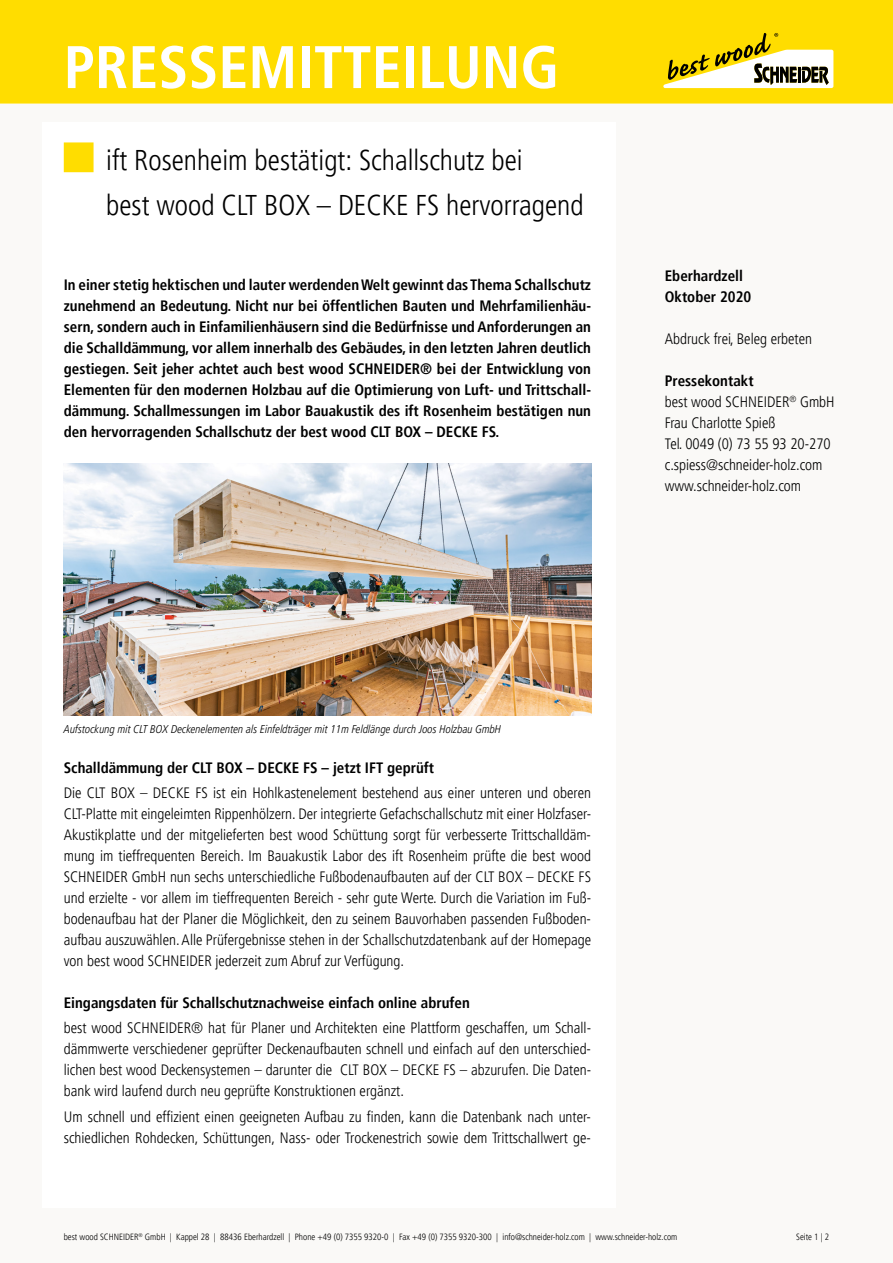
<style>
.page{position:relative;width:893px;height:1263px;background:#fff}
.page>*{position:absolute;margin:0;border:0;box-sizing:border-box;transform-origin:0 0}
.t1{font:700 condensed 60px "Frutiger LT Pro";color:#fff}
.t2{font:300 condensed 28.5px/45px "Frutiger LT Pro";color:#000}
.t3{font:300 condensed 15px/21px "Frutiger LT Pro";color:#000}
.t4{font:700 condensed 15px/21px "Frutiger LT Pro";color:#000}
.t5{font:italic 300 condensed 11.25px "Frutiger LT Pro";color:#000}
.t6{font:300 condensed 9px "Frutiger LT Pro";color:#000}
.s1{font-weight:700}
</style>
<div class="page">
<div style="left:0;top:104px;width:893px;height:1159px;background:#faf9f7"></div>
<div style="left:0;top:0;width:893px;height:104px;background:#fd0"></div>
<svg style="left:663px;top:33px;width:170px;height:55px"></svg>
<div style="left:43px;top:122px;width:573px;height:1086px;background:#fff"></div>
<div style="left:64px;top:142px;width:30px;height:30px;background:#fd0;border:2px solid #fd0"></div>
<img style="left:64px;top:463px;width:527px;height:252px">
<h1 class="t1" style="left:64px;top:32px;width:497px">PRESSEMITTEILUNG</h1>
<h2 class="t2" style="left:106px;top:138px;width:479px">ift Rosenheim bestätigt: Schallschutz bei<br>best wood CLT BOX – DECKE FS hervorragend</h2>
<p class="t4" style="left:64px;top:274px;width:529px;text-align:justify">In einer stetig hektischen und lauter werdenden Welt gewinnt das Thema Schallschutz zunehmend an Bedeutung. Nicht nur bei öffentlichen Bauten und Mehrfamilienhäu&shy;sern, sondern auch in Einfamilienhäusern sind die Bedürfnisse und Anforderungen an die Schalldämmung, vor allem innerhalb des Gebäudes, in den letzten Jahren deutlich gestiegen. Seit jeher achtet auch best wood SCHNEIDER® bei der Entwicklung von Elementen für den modernen Holzbau auf die Optimierung von Luft- und Trittschall&shy;dämmung. Schallmessungen im Labor Bauakustik des ift Rosenheim bestätigen nun den hervorragenden Schallschutz der best wood CLT BOX – DECKE FS.</p>
<p class="t4" style="left:665px;top:266px;width:88px">Eberhardzell<br>Oktober 2020</p>
<p class="t3" style="left:665px;top:329px;width:149px">Abdruck frei, Beleg erbeten</p>
<p class="t3" style="left:665px;top:371px;width:171px"><span class="s1">Pressekontakt<br></span>best wood SCHNEIDER<sup>®</sup> GmbH<br>Frau Charlotte Spieß<br>Tel. 0049 (0) 73 55 93 20-270 c.spiess@schneider-holz.com www.schneider-holz.com</p>
<p class="t5" style="left:64px;top:723px;width:439px">Aufstockung mit CLT BOX Deckenelementen als Einfeldträger mit 11m Feldlänge durch Joos Holzbau GmbH</p>
<p class="t4" style="left:64px;top:757px;width:372px">Schalldämmung der CLT BOX – DECKE FS – jetzt IFT geprüft</p>
<p class="t3" style="left:64px;top:782px;width:529px;text-align:justify">Die CLT BOX – DECKE FS ist ein Hohlkastenelement bestehend aus einer unteren und oberen CLT-Platte mit eingeleimten Rippenhölzern. Der integrierte Gefachschallschutz mit einer Holzfaser-Akustikplatte und der mitgelieferten best wood Schüttung sorgt für verbesserte Trittschalldäm&shy;mung im tieffrequenten Bereich. Im Bauakustik Labor des ift Rosenheim prüfte die best wood SCHNEIDER GmbH nun sechs unterschiedliche Fußbodenaufbauten auf der CLT BOX – DECKE FS und erzielte - vor allem im tieffrequenten Bereich - sehr gute Werte. Durch die Variation im Fuß&shy;bodenaufbau hat der Planer die Möglichkeit, den zu seinem Bauvorhaben passenden Fußboden&shy;aufbau auszuwählen. Alle Prüfergebnisse stehen in der Schallschutzdatenbank auf der Homepage von best wood SCHNEIDER jederzeit zum Abruf zur Verfügung.</p>
<p class="t4" style="left:64px;top:992px;width:408px">Eingangsdaten für Schallschutznachweise einfach online abrufen</p>
<p class="t3" style="left:64px;top:1018px;width:529px;text-align:justify">best wood SCHNEIDER® hat für Planer und Architekten eine Plattform geschaffen, um Schall&shy;dämmwerte verschiedener geprüfter Deckenaufbauten schnell und einfach auf den unterschied&shy;lichen best wood Deckensystemen – darunter die CLT BOX – DECKE FS – abzurufen. Die Daten&shy;bank wird laufend durch neu geprüfte Konstruktionen ergänzt.</p>
<p class="t3" style="left:64px;top:1106px;width:529px">Um schnell und effizient einen geeigneten Aufbau zu finden, kann die Datenbank nach unter&shy;schiedlichen Rohdecken, Schüttungen, Nass- oder Trockenestrich sowie dem Trittschallwert ge-</p>
<p class="t6" style="left:64px;top:1232px;width:615px">best wood SCHNEIDER<sup>®</sup> GmbH | Kappel 28 | 88436 Eberhardzell | Phone +49 (0) 7355 9320-0 | Fax +49 (0) 7355 9320-300 | info@schneider-holz.com | www.schneider-holz.com</p>
<p class="t6" style="left:796px;top:1232px;width:34px">Seite 1 | 2</p>
</div>
